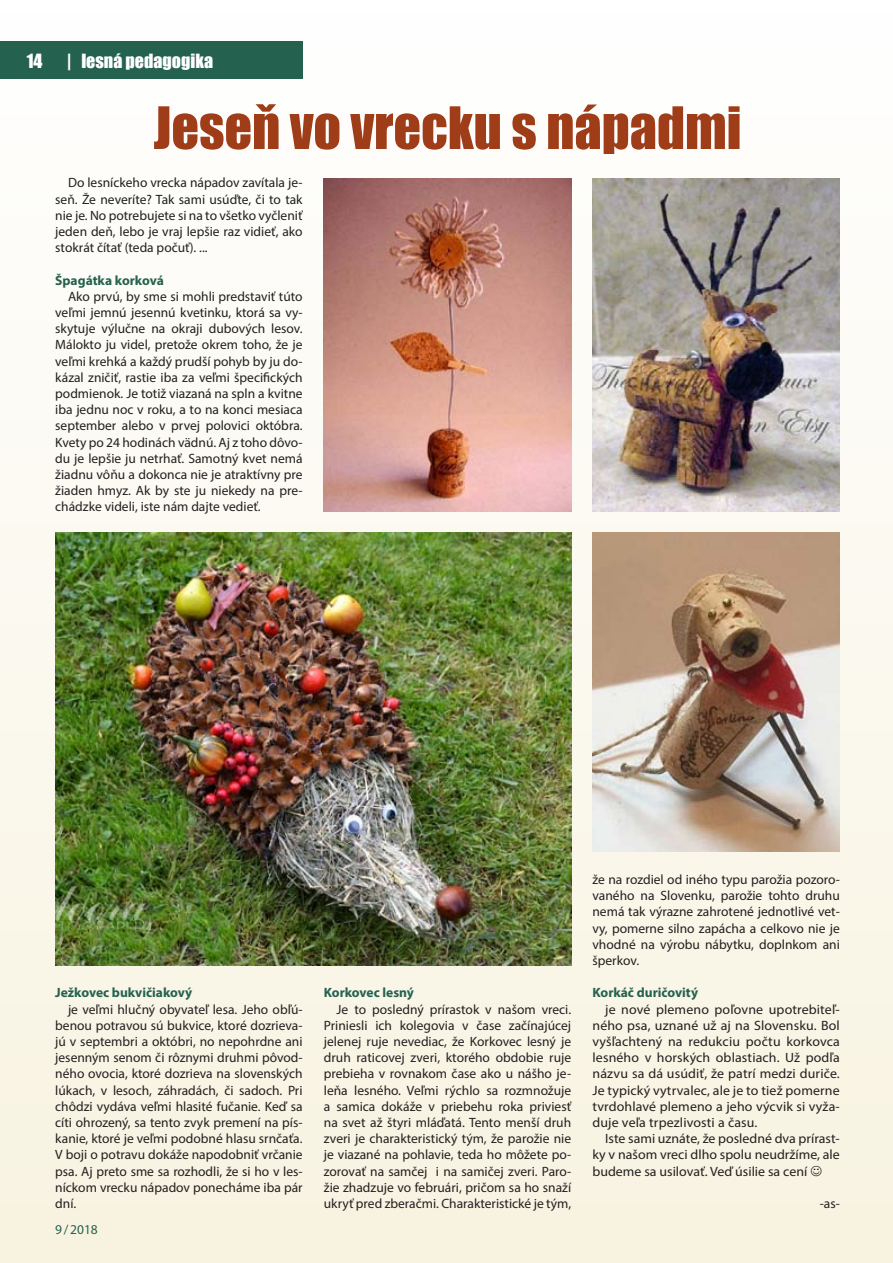
<style>
.page{position:relative;width:893px;height:1263px;background:#fff}
.page>*{position:absolute;margin:0;border:0;box-sizing:border-box;transform-origin:0 0}
.nadpis-30b{font:54px "Impact";color:#a03d19}
.t1{font:18px "Impact";color:#fff}
.body-text-9b{font:13.5px/16.2px "Myriad Pro";color:#231f20;text-align:justify}
.podnadpis{font:700 13.5px "Myriad Pro";color:#25614f}
.t2{font:13.5px "Myriad Pro";color:#25614f}
.body-text-9b-autor{font:13.5px "Myriad Pro";color:#231f20}
</style>
<div class="page">
<div style="left:0;top:0;width:893px;height:1263px;background:linear-gradient(to bottom,#fefefe,#f8f3e0)"></div>
<img style="left:55px;top:533px;width:516px;height:432px">
<img style="left:592px;top:178px;width:248px;height:333px">
<img style="left:592px;top:533px;width:248px;height:318px">
<img style="left:324px;top:178px;width:247px;height:333px">
<div style="left:0;top:41px;width:303px;height:38px;background:#25614f"></div>
<svg style="left:811px;top:1165px;width:10px;height:11px"></svg>
<p class="t1" style="left:27px;top:47px;width:17px">14</p>
<p class="t1" style="left:67px;top:47px;width:148px">| lesná pedagogika</p>
<p class="nadpis-30b" style="left:154px;top:86px;width:589px">Jeseň vo vrecku s nápadmi</p>
<p class="body-text-9b" style="left:55px;top:174px;width:249px;text-indent:13px">Do lesníckeho vrecka nápadov zavítala je&shy;seň. Že neveríte? Tak sami usúďte, či to tak nie je. No potrebujete si na to všetko vyčleniť jeden deň, lebo je vraj lepšie raz vidieť, ako stokrát čítať (teda počuť). ...</p>
<p class="podnadpis" style="left:55px;top:271px;width:110px">Špagátka korková</p>
<p class="body-text-9b" style="left:55px;top:288px;width:249px;text-indent:13px">Ako prvú, by sme si mohli predstaviť túto veľmi jemnú jesennú kvetinku, ktorá sa vy&shy;skytuje výlučne na okraji dubových lesov.<br>Málokto ju videl, pretože okrem toho, že je veľmi krehká a každý prudší pohyb by ju do&shy;kázal zničiť, rastie iba za veľmi špecifických podmienok. Je totiž viazaná na spln a kvitne iba jednu noc v roku, a to na konci mesiaca september alebo v prvej polovici októbra.<br>Kvety po 24 hodinách vädnú. Aj z toho dôvo&shy;du je lepšie ju netrhať. Samotný kvet nemá žiadnu vôňu a dokonca nie je atraktívny pre žiaden hmyz. Ak by ste ju niekedy na pre&shy;chádzke videli, iste nám dajte vedieť.</p>
<p class="podnadpis" style="left:55px;top:984px;width:139px">Ježkovec bukvičiakový</p>
<p class="body-text-9b" style="left:55px;top:1001px;width:249px;text-indent:13px">je veľmi hlučný obyvateľ lesa. Jeho obľú&shy;benou potravou sú bukvice, ktoré dozrieva&shy;jú v septembri a októbri, no nepohrdne ani jesenným senom či rôznymi druhmi pôvod&shy;ného ovocia, ktoré dozrieva na slovenských lúkach, v lesoch, záhradách, či sadoch. Pri chôdzi vydáva veľmi hlasité fučanie. Keď sa cíti ohrozený, sa tento zvyk premení na pís&shy;kanie, ktoré je veľmi podobné hlasu srnčaťa.<br>V boji o potravu dokáže napodobniť vrčanie psa. Aj preto sme sa rozhodli, že si ho v les&shy;níckom vrecku nápadov ponecháme iba pár dní.</p>
<p class="t2" style="left:55px;top:1221px;width:44px">9/2018</p>
<p class="podnadpis" style="left:324px;top:984px;width:92px">Korkovec lesný</p>
<p class="body-text-9b" style="left:324px;top:1001px;width:249px;text-indent:13px">Je to posledný prírastok v našom vreci.<br>Priniesli ich kolegovia v čase začínajúcej jelenej ruje nevediac, že Korkovec lesný je druh raticovej zveri, ktorého obdobie ruje prebieha v rovnakom čase ako u nášho je&shy;leňa lesného. Veľmi rýchlo sa rozmnožuje a samica dokáže v priebehu roka priviesť na svet až štyri mláďatá. Tento menší druh zveri je charakteristický tým, že parožie nie je viazané na pohlavie, teda ho môžete po&shy;zorovať na samčej i na samičej zveri. Paro&shy;žie zhadzuje vo februári, pričom sa ho snaží ukryť pred zberačmi. Charakteristické je tým,</p>
<p class="body-text-9b" style="left:592px;top:871px;width:249px">že na rozdiel od iného typu parožia pozoro&shy;vaného na Slovenku, parožie tohto druhu nemá tak výrazne zahrotené jednotlivé vet&shy;vy, pomerne silno zapácha a celkovo nie je vhodné na výrobu nábytku, doplnkom ani šperkov.</p>
<p class="podnadpis" style="left:592px;top:984px;width:107px">Korkáč duričovitý</p>
<p class="body-text-9b" style="left:592px;top:1001px;width:249px;text-indent:13px">je nové plemeno poľovne upotrebiteľ&shy;ného psa, uznané už aj na Slovensku. Bol vyšľachtený na redukciu počtu korkovca lesného v horských oblastiach. Už podľa názvu sa dá usúdiť, že patrí medzi duriče.<br>Je typický vytrvalec, ale je to tiež pomerne tvrdohlavé plemeno a jeho výcvik si vyža&shy;duje veľa trpezlivosti a času.</p>
<p class="body-text-9b" style="left:592px;top:1130px;width:249px;text-indent:13px">Iste sami uznáte, že posledné dva prírast&shy;ky v našom vreci dlho spolu neudržíme, ale budeme sa usilovať. Veď úsilie sa cení</p>
<p class="body-text-9b-autor" style="left:820px;top:1195px;width:22px">-as-</p>
</div>
